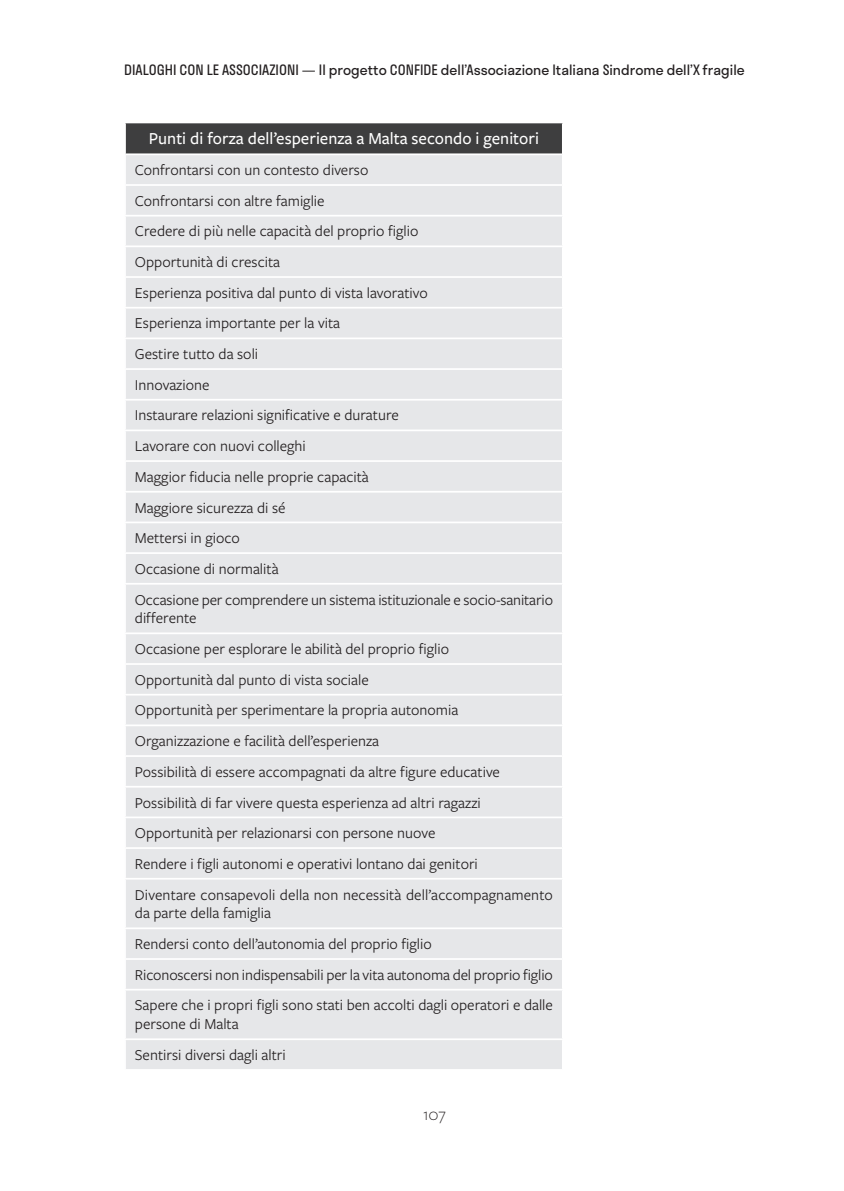
<style>
.page{position:relative;width:844px;height:1191px;background:#fff}
.page>*{position:absolute;margin:0;border:0;box-sizing:border-box;transform-origin:0 0}
.t1{font:500 17.5px "Freight Sans Pro";color:#fff}
.t2{font:300 17.5px "Freight Sans Pro";color:#231f20}
.t3{font:15.75px/30.6px "Freight Sans Pro";color:#231f20}
.t4{font:14px "Stratos";color:#231f20}
</style>
<div class="page">
<div style="left:125px;top:122px;width:437px;height:32px;background:#3e3e3f"></div>
<div style="left:126px;top:155px;width:436px;height:914px;background:#e6e7e9"></div>
<hr style="left:124px;top:184px;width:439px;height:2px;background:#fff">
<hr style="left:124px;top:215px;width:439px;height:1px;background:#fff">
<hr style="left:124px;top:245px;width:439px;height:2px;background:#fff">
<hr style="left:124px;top:276px;width:439px;height:2px;background:#fff">
<hr style="left:124px;top:307px;width:439px;height:1px;background:#fff">
<hr style="left:124px;top:337px;width:439px;height:2px;background:#fff">
<hr style="left:124px;top:368px;width:439px;height:2px;background:#fff">
<hr style="left:124px;top:399px;width:439px;height:1px;background:#fff">
<hr style="left:124px;top:429px;width:439px;height:2px;background:#fff">
<hr style="left:124px;top:460px;width:439px;height:2px;background:#fff">
<hr style="left:124px;top:491px;width:439px;height:1px;background:#fff">
<hr style="left:124px;top:521px;width:439px;height:2px;background:#fff">
<hr style="left:124px;top:552px;width:439px;height:2px;background:#fff">
<hr style="left:124px;top:583px;width:439px;height:1px;background:#fff">
<hr style="left:124px;top:632px;width:439px;height:2px;background:#fff">
<hr style="left:124px;top:663px;width:439px;height:2px;background:#fff">
<hr style="left:124px;top:694px;width:439px;height:1px;background:#fff">
<hr style="left:124px;top:724px;width:439px;height:2px;background:#fff">
<hr style="left:124px;top:755px;width:439px;height:2px;background:#fff">
<hr style="left:124px;top:786px;width:439px;height:1px;background:#fff">
<hr style="left:124px;top:816px;width:439px;height:2px;background:#fff">
<hr style="left:124px;top:847px;width:439px;height:2px;background:#fff">
<hr style="left:124px;top:878px;width:439px;height:1px;background:#fff">
<hr style="left:124px;top:927px;width:439px;height:2px;background:#fff">
<hr style="left:124px;top:958px;width:439px;height:2px;background:#fff">
<hr style="left:124px;top:988px;width:439px;height:2px;background:#fff">
<hr style="left:124px;top:1038px;width:439px;height:2px;background:#fff">
<hr style="left:124px;top:122px;width:439px;height:1px;background:#fff">
<hr style="left:124px;top:123px;width:2px;height:31px;background:#fff">
<hr style="left:126px;top:153px;width:436px;height:2px;background:#fff">
<p class="t4" style="left:124px;top:58px;width:622px">DIALOGHI CON LE ASSOCIAZIONI — Il progetto CONFIDE dell’Associazione Italiana Sindrome dell’X fragile</p>
<p class="t1" style="left:149px;top:127px;width:391px">Punti di forza dell’esperienza a Malta secondo i genitori</p>
<p class="t3" style="left:135px;top:154px;width:419px">Confrontarsi con un contesto diverso<br>Confrontarsi con altre famiglie<br>Credere di più nelle capacità del proprio figlio<br>Opportunità di crescita<br>Esperienza positiva dal punto di vista lavorativo<br>Esperienza importante per la vita<br>Gestire tutto da soli<br>Innovazione<br>Instaurare relazioni significative e durature<br>Lavorare con nuovi colleghi<br>Maggior fiducia nelle proprie capacità<br>Maggiore sicurezza di sé<br>Mettersi in gioco<br>Occasione di normalità<br>Occasione per comprendere un sistema istituzionale e socio-sanitario</p>
<p class="t3" style="left:135px;top:602px;width:419px">differente<br>Occasione per esplorare le abilità del proprio figlio<br>Opportunità dal punto di vista sociale<br>Opportunità per sperimentare la propria autonomia Organizzazione e facilità dell’esperienza<br>Possibilità di essere accompagnati da altre figure educative Possibilità di far vivere questa esperienza ad altri ragazzi Opportunità per relazionarsi con persone nuove<br>Rendere i figli autonomi e operativi lontano dai genitori<br>Diventare consapevoli della non necessità dell’accompagnamento</p>
<p class="t3" style="left:135px;top:897px;width:419px">da parte della famiglia<br>Rendersi conto dell’autonomia del proprio figlio<br>Riconoscersi non indispensabili per la vita autonoma del proprio figlio Sapere che i propri figli sono stati ben accolti dagli operatori e dalle</p>
<p class="t3" style="left:135px;top:1008px;width:152px">persone di Malta<br>Sentirsi diversi dagli altri</p>
<p class="t2" style="left:423px;top:1102px;width:24px">107</p>
</div>
